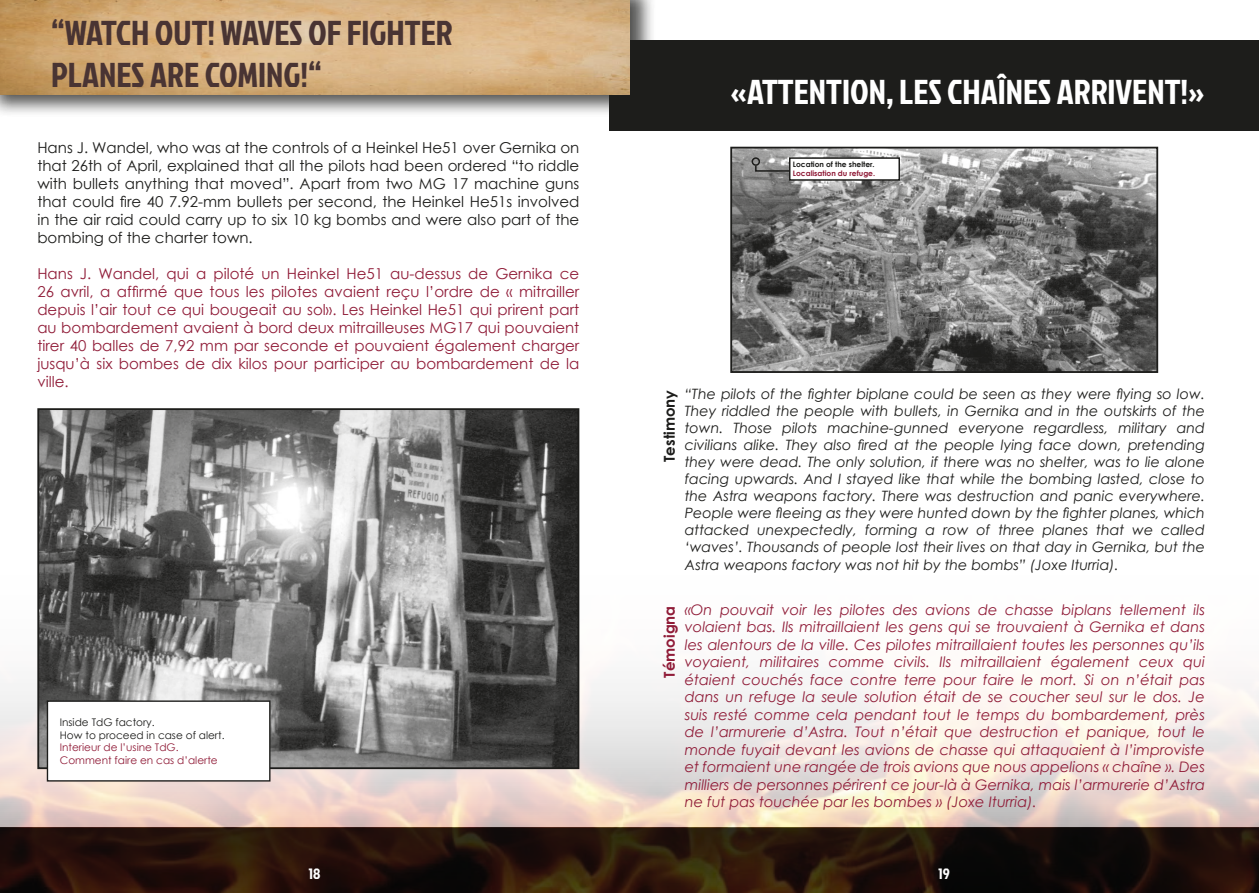
<style>
.page{position:relative;width:1259px;height:893px;background:#fff}
.page>*{position:absolute;margin:0;border:0;box-sizing:border-box;transform-origin:0 0}
.t1{font:34.5px/41.4px "Jockey One";color:#493433}
.t2{font:34.5px "Jockey One";color:#fff}
.t3{font:15px/18px "Century Gothic";color:#901c38;text-align:justify}
.t4{font:15px/18px "Century Gothic";color:#1d1d1b;text-align:justify}
.t5{font:700 15px "Century Gothic";color:#1d1d1b}
.t6{font:700 15px "Century Gothic";color:#901c38}
.t7{font:15px "Jockey One";color:#fff}
.t8{font:italic 14.55px/17.4px "Century Gothic";color:#901c38;text-align:justify}
.t9{font:italic 14.25px/17.1px "Century Gothic";color:#1d1d1b;text-align:justify}
.t10{font:10.5px "Century Gothic";color:#901c38}
.t11{font:10.5px "Century Gothic";color:#1d1d1b}
.t12{font:700 7.5px "Century Gothic";color:#1d1d1b}
.t13{font:700 7.5px "Century Gothic";color:#901c38}
</style>
<div class="page">
<div style="left:609px;top:40px;width:650px;height:90px;background:#1d1d1b"></div>
<div style="left:0;top:0;width:656px;height:118px;background:#1d1d1b;opacity:.75"></div>
<img style="left:0;top:0;width:629px;height:95px">
<img style="left:0;top:408px;width:1259px;height:420px">
<svg style="left:0;top:828px;width:1259px;height:65px;background:#22120a"></svg>
<img style="left:40px;top:411px;width:536px;height:355px">
<div style="left:37px;top:408px;width:542px;height:361px;border:2px solid #1d1d1b"></div>
<div style="left:47px;top:701px;width:223px;height:80px;background:#fff"></div>
<div style="left:47px;top:700px;width:223px;height:82px;border:1px solid #1d1d1b"></div>
<img style="left:733px;top:150px;width:422px;height:220px">
<div style="left:730px;top:147px;width:428px;height:226px;border:2px solid #1d1d1b"></div>
<div style="left:751px;top:157px;width:9px;height:9px;border:2px solid #1d1d1b;border-radius:50%"></div>
<svg style="left:754px;top:164px;width:35px;height:8px"></svg>
<div style="left:789px;top:158px;width:110px;height:22px;background:#fff"></div>
<div style="left:789px;top:157px;width:111px;height:24px;border:2px solid #1d1d1b"></div>
<p class="t1" style="left:51px;top:11px;width:403px">“WATCH OUT! WAVES OF FIGHTER<br>PLANES ARE COMING!“</p>
<p class="t4" style="left:37px;top:138px;width:543px">Hans J. Wandel, who was at the controls of a Heinkel He51 over Gernika on that 26th of April, explained that all the pilots had been ordered “to riddle with bullets anything that moved”. Apart from two MG 17 machine guns that could fire 40 7.92-mm bullets per second, the Heinkel He51s involved in the air raid could carry up to six 10 kg bombs and were also part of the bombing of the charter town.</p>
<p class="t3" style="left:37px;top:264px;width:543px">Hans J. Wandel, qui a piloté un Heinkel He51 au-dessus de Gernika ce 26 avril, a affirmé que tous les pilotes avaient reçu l’ordre de « mitrailler depuis l’air tout ce qui bougeait au sol». Les Heinkel He51 qui prirent part au bombardement avaient à bord deux mitrailleuses MG17 qui pouvaient tirer 40 balles de 7,92 mm par seconde et pouvaient également charger jusqu’à six bombes de dix kilos pour participer au bombardement de la ville.</p>
<p class="t11" style="left:60px;top:715px;width:97px">Inside TdG factory.</p>
<p class="t11" style="left:60px;top:727px;width:166px">How to proceed in case of alert.</p>
<p class="t10" style="left:60px;top:740px;width:120px">Interieur de l’usine TdG.</p>
<p class="t10" style="left:60px;top:753px;width:159px">Comment faire en cas d’alerte</p>
<p class="t2" style="left:730px;top:67px;width:476px">«ATTENTION, LES CHAÎNES ARRIVENT!»</p>
<p class="t12" style="left:793px;top:159px;width:83px">Location of the shelter.</p>
<p class="t13" style="left:793px;top:168px;width:84px">Localisation du refuge.</p>
<p class="t9" style="left:685px;top:385px;width:522px">“The pilots of the fighter biplane could be seen as they were flying so low.<br>They riddled the people with bullets, in Gernika and in the outskirts of the town. Those pilots machine-gunned everyone regardless, military and civilians alike. They also fired at the people lying face down, pretending they were dead. The only solution, if there was no shelter, was to lie alone facing upwards. And I stayed like that while the bombing lasted, close to the Astra weapons factory. There was destruction and panic everywhere.<br>People were fleeing as they were hunted down by the fighter planes, which attacked unexpectedly, forming a row of three planes that we called ‘waves’. Thousands of people lost their lives on that day in Gernika, but the Astra weapons factory was not hit by the bombs” (Joxe Iturria).</p>
<p class="t5" style="left:658px;top:462px;width:73px;rotate:-90deg">Testimony</p>
<p class="t8" style="left:685px;top:601px;width:522px">«On pouvait voir les pilotes des avions de chasse biplans tellement ils volaient bas. Ils mitraillaient les gens qui se trouvaient à Gernika et dans les alentours de la ville. Ces pilotes mitraillaient toutes les personnes qu’ils voyaient, militaires comme civils. Ils mitraillaient également ceux qui étaient couchés face contre terre pour faire le mort. Si on n’était pas dans un refuge la seule solution était de se coucher seul sur le dos. Je suis resté comme cela pendant tout le temps du bombardement, près de l’armurerie d’Astra. Tout n’était que destruction et panique, tout le monde fuyait devant les avions de chasse qui attaquaient à l’improviste et formaient une rangée de trois avions que nous appelions « chaîne ». Des milliers de personnes périrent ce jour-là à Gernika, mais l’armurerie d’Astra ne fut pas touchée par les bombes » (Joxe Iturria).</p>
<p class="t6" style="left:658px;top:678px;width:73px;rotate:-90deg">Témoigna</p>
<p class="t7" style="left:309px;top:863px;width:13px">18</p>
<p class="t7" style="left:938px;top:863px;width:13px">19</p>
</div>
